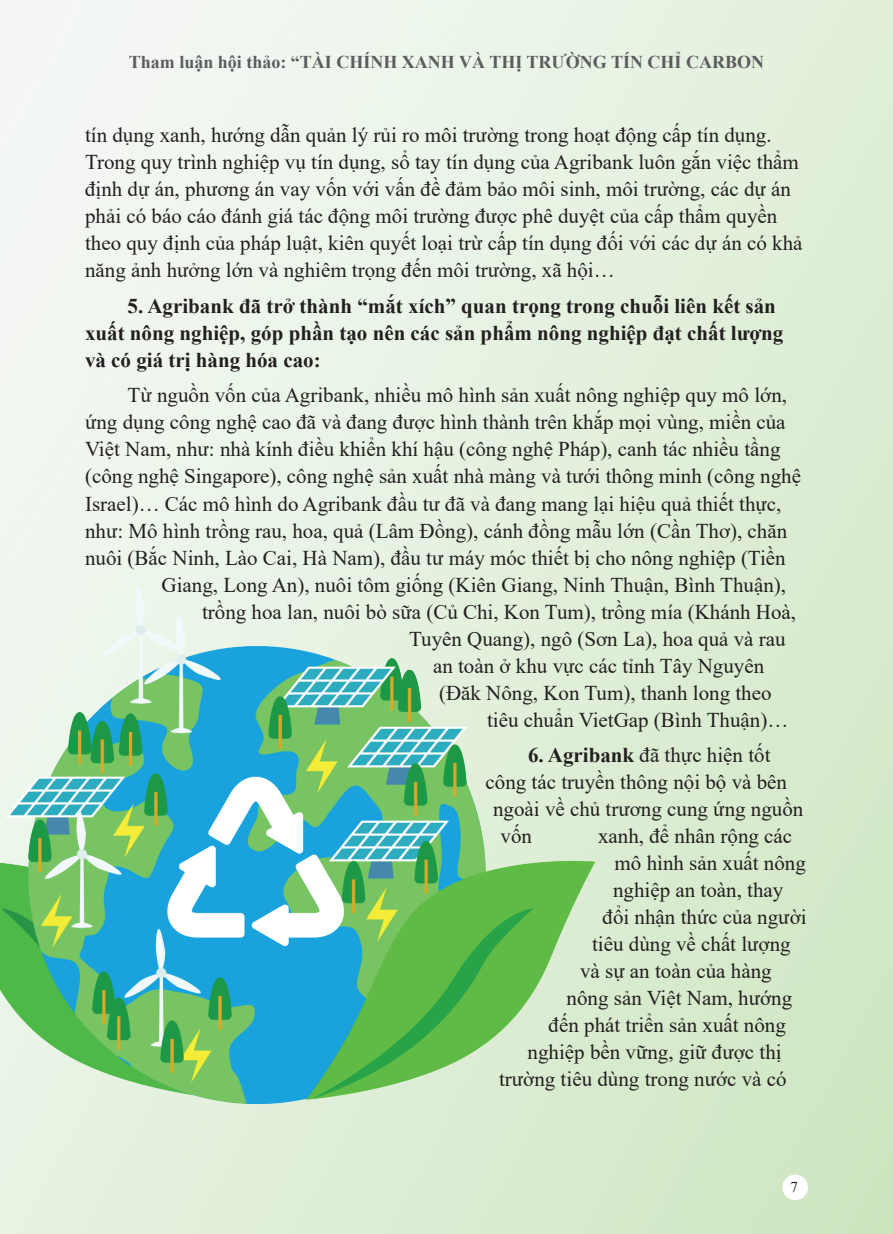
<style>
.page{position:relative;width:893px;height:1234px;background:#fff}
.page>*{position:absolute;margin:0;border:0;box-sizing:border-box;transform-origin:0 0}
.t1{font:21px/27px "Times New Roman";color:#231f20}
.t2{font:700 21px/27px "Times New Roman";color:#231f20}
.t3{font:700 18px "Times New Roman";color:#5c5c5f}
.t4{font:18px "Minion Pro";color:#231f20}
.t5{font:15px "Times New Roman";color:#231f20}
.s1{font-weight:700}
</style>
<div class="page">
<img style="left:0;top:579px;width:754px;height:545px">
<p class="t3" style="left:129px;top:49px;width:637px">Tham luận hội thảo: “TÀI CHÍNH XANH VÀ THỊ TRƯỜNG TÍN CHỈ CARBON</p>
<p class="t1" style="left:85px;top:121px;width:719px">tín dụng xanh, hướng dẫn quản lý rủi ro môi trường trong hoạt động cấp tín dụng.<br>Trong quy trình nghiệp vụ tín dụng, sổ tay tín dụng của Agribank luôn gắn việc thẩm định dự án, phương án vay vốn với vấn đề đảm bảo môi sinh, môi trường, các dự án phải có báo cáo đánh giá tác động môi trường được phê duyệt của cấp thẩm quyền theo quy định của pháp luật, kiên quyết loại trừ cấp tín dụng đối với các dự án có khả năng ảnh hưởng lớn và nghiêm trọng đến môi trường, xã hội…</p>
<p class="t2" style="left:85px;top:291px;width:700px;text-indent:43px">5. Agribank đã trở thành “mắt xích” quan trọng trong chuỗi liên kết sản xuất nông nghiệp, góp phần tạo nên các sản phẩm nông nghiệp đạt chất lượng và có giá trị hàng hóa cao:</p>
<p class="t1" style="left:128px;top:381px;width:661px">Từ nguồn vốn của Agribank, nhiều mô hình sản xuất nông nghiệp quy mô lớn,</p>
<p class="t1" style="left:85px;top:408px;width:702px">ứng dụng công nghệ cao đã và đang được hình thành trên khắp mọi vùng, miền của</p>
<p class="t1" style="left:85px;top:435px;width:697px">Việt Nam, như: nhà kính điều khiển khí hậu (công nghệ Pháp), canh tác nhiều tầng</p>
<p class="t1" style="left:85px;top:462px;width:717px">(công nghệ Singapore), công nghệ sản xuất nhà màng và tưới thông minh (công nghệ</p>
<p class="t1" style="left:85px;top:489px;width:698px">Israel)… Các mô hình do Agribank đầu tư đã và đang mang lại hiệu quả thiết thực,</p>
<p class="t1" style="left:85px;top:516px;width:704px">như: Mô hình trồng rau, hoa, quả (Lâm Đồng), cánh đồng mẫu lớn (Cần Thơ), chăn</p>
<p class="t1" style="left:85px;top:543px;width:702px">nuôi (Bắc Ninh, Lào Cai, Hà Nam), đầu tư máy móc thiết bị cho nông nghiệp (Tiền</p>
<p class="t1" style="left:162px;top:570px;width:626px">Giang, Long An), nuôi tôm giống (Kiên Giang, Ninh Thuận, Bình Thuận),</p>
<p class="t1" style="left:202px;top:597px;width:596px">trồng hoa lan, nuôi bò sữa (Củ Chi, Kon Tum), trồng mía (Khánh Hoà,</p>
<p class="t1" style="left:409px;top:624px;width:378px">Tuyên Quang), ngô (Sơn La), hoa quả và rau</p>
<p class="t1" style="left:433px;top:651px;width:333px">an toàn ở khu vực các tỉnh Tây Nguyên</p>
<p class="t1" style="left:439px;top:678px;width:334px">(Đăk Nông, Kon Tum), thanh long theo</p>
<p class="t1" style="left:487px;top:705px;width:303px">tiêu chuẩn VietGap (Bình Thuận)…</p>
<p class="t1" style="left:528px;top:740px;width:244px"><span class="s1">6. Agribank</span> đã thực hiện tốt</p>
<p class="t1" style="left:486px;top:767px;width:303px">công tác truyền thông nội bộ và bên</p>
<p class="t1" style="left:493px;top:794px;width:312px">ngoài về chủ trương cung ứng nguồn</p>
<p class="t1" style="left:501px;top:821px;width:33px">vốn</p>
<p class="t1" style="left:598px;top:821px;width:196px">xanh, để nhân rộng các</p>
<p class="t1" style="left:615px;top:848px;width:193px">mô hình sản xuất nông</p>
<p class="t1" style="left:613px;top:875px;width:172px">nghiệp an toàn, thay</p>
<p class="t1" style="left:603px;top:902px;width:206px">đổi nhận thức của người</p>
<p class="t1" style="left:592px;top:929px;width:200px">tiêu dùng về chất lượng</p>
<p class="t1" style="left:580px;top:956px;width:193px">và sự an toàn của hàng</p>
<p class="t1" style="left:567px;top:983px;width:227px">nông sản Việt Nam, hướng</p>
<p class="t1" style="left:549px;top:1010px;width:239px">đến phát triển sản xuất nông</p>
<p class="t1" style="left:528px;top:1037px;width:256px">nghiệp bền vững, giữ được thị</p>
<p class="t1" style="left:499px;top:1064px;width:289px">trường tiêu dùng trong nước và có</p>
<p class="t4" style="left:793px;top:1173px;width:16px">56</p>
<p class="t5" style="left:790px;top:1175px;width:9px">7</p>
</div>
